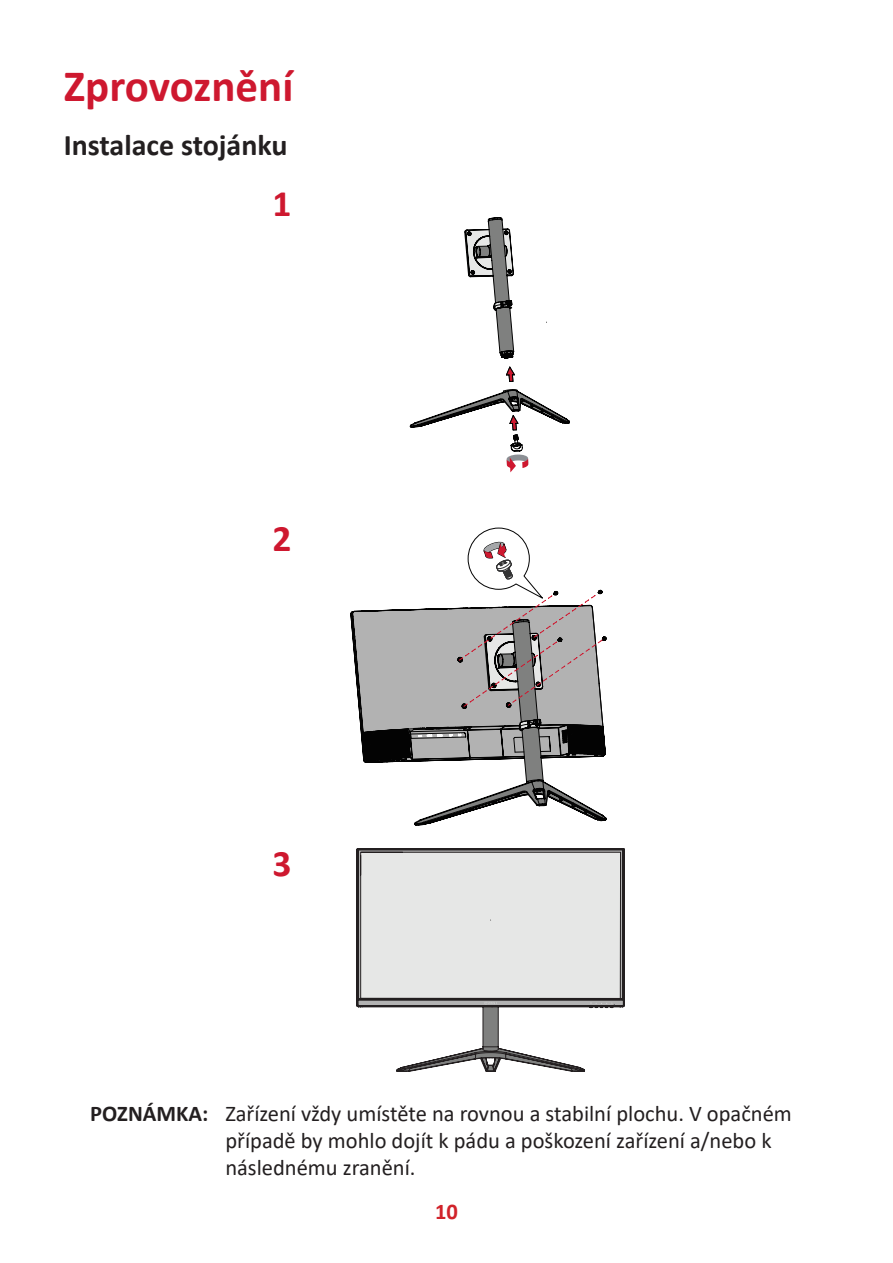
<style>
.page{position:relative;width:893px;height:1263px;background:#fff}
.page>*{position:absolute;margin:0;border:0;box-sizing:border-box;transform-origin:0 0}
.t1{font:700 45px "Calibri";color:#ce182f}
.t2{font:700 37.5px "Calibri";color:#ce182f}
.t3{font:700 30px "Calibri";color:#231f20}
.t4{font:22.5px/27px "Calibri";color:#231f20}
.t5{font:700 22.5px "Calibri";color:#d1232a}
.s1{font-weight:700}
</style>
<div class="page">
<svg style="left:410px;top:218px;width:160px;height:254px"></svg>
<svg style="left:351px;top:527px;width:255px;height:298px"></svg>
<svg style="left:357px;top:848px;width:268px;height:223px;background:#d9dad9"></svg>
<svg style="left:397px;top:1002px;width:218px;height:70px"></svg>
<h1 class="t1" style="left:64px;top:54px;width:231px">Zprovoznění</h1>
<h3 class="t3" style="left:64px;top:124px;width:225px">Instalace stojánku</h3>
<h2 class="t2" style="left:273px;top:177px;width:21px">1</h2>
<h2 class="t2" style="left:273px;top:512px;width:21px">2</h2>
<h2 class="t2" style="left:273px;top:836px;width:21px">3</h2>
<p class="t4" style="left:225px;top:1099px;width:568px;text-indent:-135px"><span class="s1">POZNÁMKA:</span> Zařízení vždy umístěte na rovnou a stabilní plochu. V opačném případě by mohlo dojít k pádu a poškození zařízení a/nebo k následnému zranění.</p>
<p class="t5" style="left:435px;top:1196px;width:24px">10</p>
</div>
